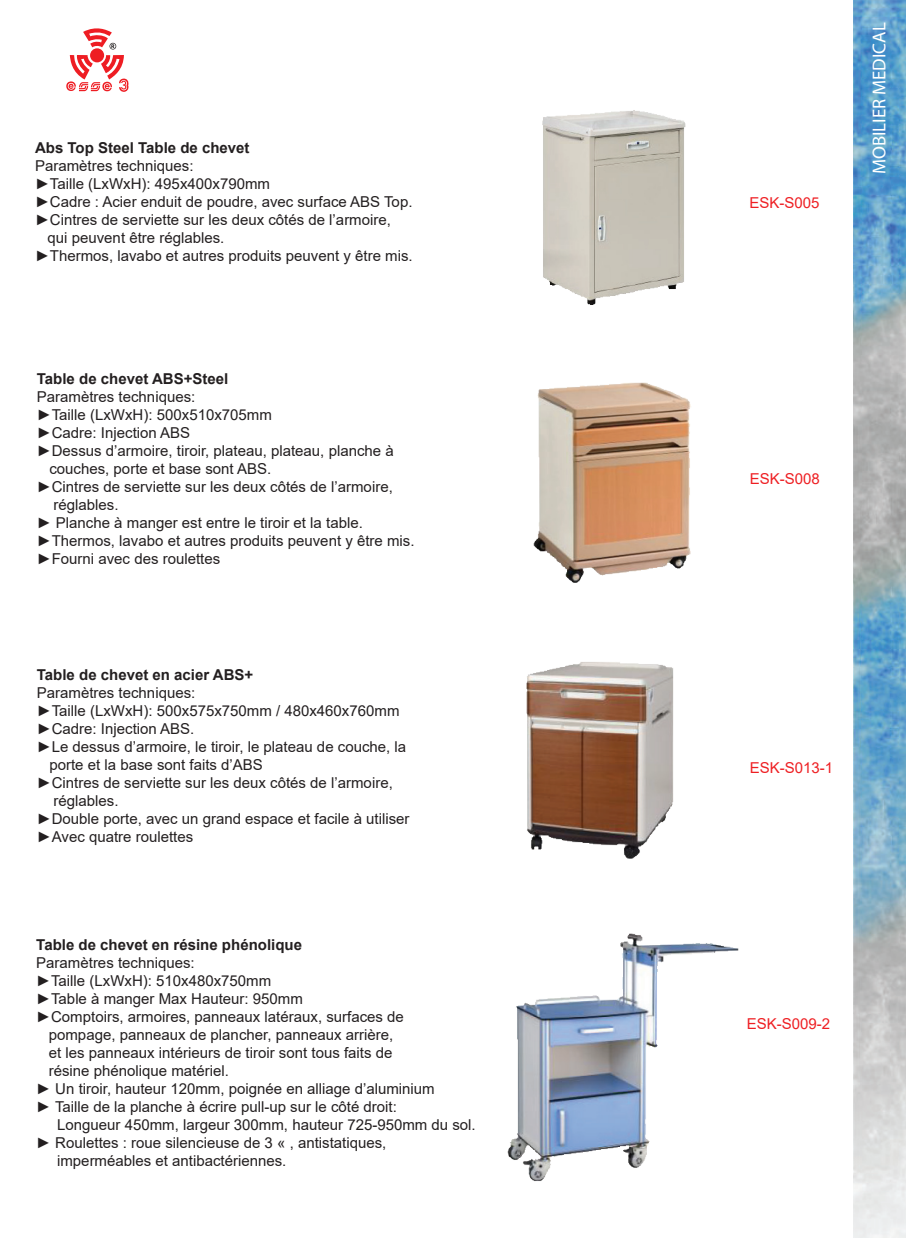
<style>
.page{position:relative;width:906px;height:1238px;background:#fff}
.page>*{position:absolute;margin:0;border:0;box-sizing:border-box;transform-origin:0 0}
.t1{font:18.75px "Myriad Pro";color:#fff}
.t2{font:15px "Arial";color:#231f20}
.t3{font:700 15px "Arial";color:#231f20}
.t4{font:15px "Arial";color:#ee1f23}
</style>
<div class="page">
<img style="left:853px;top:0;width:53px;height:1237px">
<svg style="left:66px;top:28px;width:63px;height:64px"></svg>
<img style="left:542px;top:110px;width:144px;height:195px">
<img style="left:533px;top:382px;width:158px;height:201px">
<img style="left:526px;top:662px;width:148px;height:197px">
<img style="left:507px;top:933px;width:232px;height:248px">
<p class="t3" style="left:35px;top:137px;width:216px">Abs Top Steel Table de chevet</p>
<p class="t2" style="left:35px;top:155px;width:160px">Paramètres techniques:</p>
<p class="t2" style="left:35px;top:173px;width:236px">►Taille (LxWxH): 495x400x790mm</p>
<p class="t2" style="left:35px;top:191px;width:379px">►Cadre : Acier enduit de poudre, avec surface ABS Top.</p>
<p class="t2" style="left:35px;top:209px;width:357px">►Cintres de serviette sur les deux côtés de l’armoire,</p>
<p class="t2" style="left:48px;top:227px;width:178px">qui peuvent être réglables.</p>
<p class="t2" style="left:35px;top:245px;width:379px">►Thermos, lavabo et autres produits peuvent y être mis.</p>
<p class="t3" style="left:37px;top:368px;width:193px">Table de chevet ABS+Steel</p>
<p class="t2" style="left:37px;top:386px;width:160px">Paramètres techniques:</p>
<p class="t2" style="left:37px;top:404px;width:236px">►Taille (LxWxH): 500x510x705mm</p>
<p class="t2" style="left:37px;top:422px;width:155px">►Cadre: Injection ABS</p>
<p class="t2" style="left:37px;top:440px;width:358px">►Dessus d’armoire, tiroir, plateau, plateau, planche à</p>
<p class="t2" style="left:49px;top:458px;width:223px">couches, porte et base sont ABS.</p>
<p class="t2" style="left:37px;top:476px;width:357px">►Cintres de serviette sur les deux côtés de l’armoire,</p>
<p class="t2" style="left:54px;top:494px;width:67px">réglables.</p>
<p class="t2" style="left:37px;top:512px;width:327px">► Planche à manger est entre le tiroir et la table.</p>
<p class="t2" style="left:37px;top:530px;width:379px">►Thermos, lavabo et autres produits peuvent y être mis.</p>
<p class="t2" style="left:37px;top:548px;width:185px">►Fourni avec des roulettes</p>
<p class="t3" style="left:37px;top:664px;width:218px">Table de chevet en acier ABS+</p>
<p class="t2" style="left:37px;top:682px;width:160px">Paramètres techniques:</p>
<p class="t2" style="left:37px;top:700px;width:364px">►Taille (LxWxH): 500x575x750mm / 480x460x760mm</p>
<p class="t2" style="left:37px;top:718px;width:159px">►Cadre: Injection ABS.</p>
<p class="t2" style="left:37px;top:736px;width:371px">►Le dessus d’armoire, le tiroir, le plateau de couche, la</p>
<p class="t2" style="left:49px;top:754px;width:215px">porte et la base sont faits d’ABS</p>
<p class="t2" style="left:37px;top:772px;width:357px">►Cintres de serviette sur les deux côtés de l’armoire,</p>
<p class="t2" style="left:54px;top:790px;width:67px">réglables.</p>
<p class="t2" style="left:37px;top:808px;width:374px">►Double porte, avec un grand espace et facile à utiliser</p>
<p class="t2" style="left:37px;top:826px;width:158px">►Avec quatre roulettes</p>
<p class="t3" style="left:36px;top:934px;width:267px">Table de chevet en résine phénolique</p>
<p class="t2" style="left:36px;top:952px;width:160px">Paramètres techniques:</p>
<p class="t2" style="left:36px;top:970px;width:236px">►Taille (LxWxH): 510x480x750mm</p>
<p class="t2" style="left:36px;top:988px;width:268px">►Table à manger Max Hauteur: 950mm</p>
<p class="t2" style="left:36px;top:1006px;width:369px">►Comptoirs, armoires, panneaux latéraux, surfaces de</p>
<p class="t2" style="left:49px;top:1024px;width:346px">pompage, panneaux de plancher, panneaux arrière,</p>
<p class="t2" style="left:49px;top:1042px;width:345px">et les panneaux intérieurs de tiroir sont tous faits de</p>
<p class="t2" style="left:49px;top:1060px;width:182px">résine phénolique matériel.</p>
<p class="t2" style="left:36px;top:1078px;width:400px">► Un tiroir, hauteur 120mm, poignée en alliage d’aluminium</p>
<p class="t2" style="left:36px;top:1096px;width:362px">► Taille de la planche à écrire pull-up sur le côté droit:</p>
<p class="t2" style="left:57px;top:1114px;width:420px">Longueur 450mm, largeur 300mm, hauteur 725-950mm du sol.</p>
<p class="t2" style="left:36px;top:1132px;width:352px">► Roulettes : roue silencieuse de 3 « , antistatiques,</p>
<p class="t2" style="left:57px;top:1150px;width:231px">imperméables et antibactériennes.</p>
<p class="t4" style="left:749px;top:192px;width:72px">ESK-S005</p>
<p class="t1" style="left:867px;top:174px;width:153px;rotate:-90deg">MOBILIER MEDICAL</p>
<p class="t4" style="left:750px;top:469px;width:72px">ESK-S008</p>
<p class="t4" style="left:750px;top:757px;width:85px">ESK-S013-1</p>
<p class="t4" style="left:747px;top:1013px;width:85px">ESK-S009-2</p>
</div>
